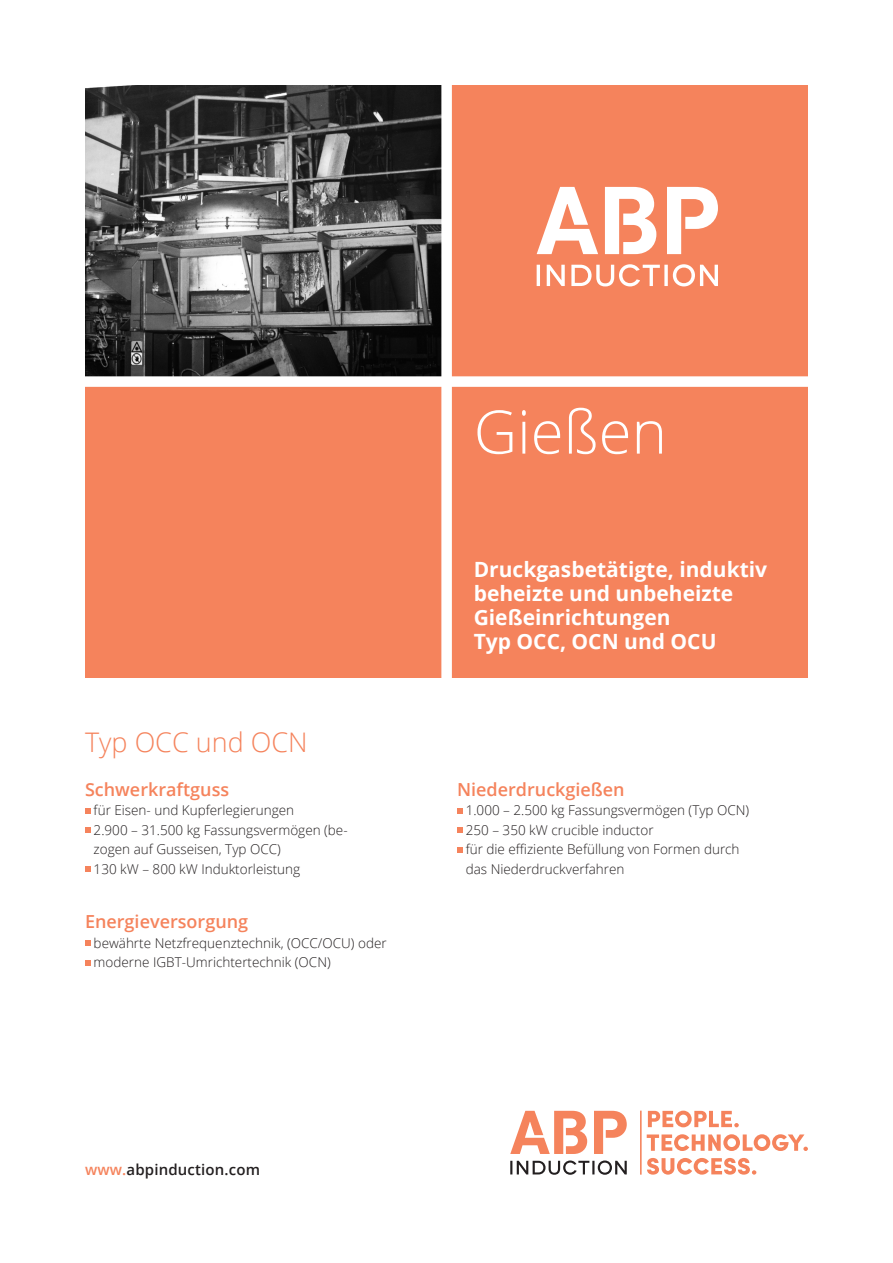
<style>
.page{position:relative;width:893px;height:1263px;background:#fff}
.page>*{position:absolute;margin:0;border:0;box-sizing:border-box;transform-origin:0 0}
.t1{font:300 60px "Open Sans";color:#fff}
.t2{font:300 27px "Open Sans";color:#f5835c}
.t3{font:700 21px/24px "Open Sans";color:#fff}
.t4{font:600 18px "Open Sans";color:#f5835c}
.t5{font:600 15px "Open Sans";letter-spacing:.01em;color:#231f20}
.t6{font:300 13.5px/19.5px "Open Sans";color:#231f20}
.s1{color:#f5835c}
</style>
<div class="page">
<svg style="left:85px;top:808px;width:5px;height:5px"></svg>
<svg style="left:85px;top:827px;width:5px;height:6px"></svg>
<svg style="left:85px;top:866px;width:5px;height:6px"></svg>
<svg style="left:457px;top:808px;width:5px;height:5px"></svg>
<svg style="left:457px;top:827px;width:5px;height:6px"></svg>
<svg style="left:457px;top:847px;width:5px;height:5px"></svg>
<svg style="left:594px;top:1111px;width:33px;height:43px"></svg>
<svg style="left:510px;top:1160px;width:117px;height:15px"></svg>
<svg style="left:510px;top:1111px;width:77px;height:43px"></svg>
<svg style="left:648px;top:1111px;width:91px;height:16px"></svg>
<svg style="left:647px;top:1134px;width:161px;height:17px"></svg>
<svg style="left:647px;top:1158px;width:109px;height:16px"></svg>
<hr style="left:640px;top:1111px;width:2px;height:63px;background:#f5835c">
<div style="left:85px;top:381px;width:361px;height:296px;background:#f5835c"></div>
<div style="left:446px;top:85px;width:362px;height:296px;background:#f5835c"></div>
<div style="left:446px;top:381px;width:362px;height:296px;background:#f5835c"></div>
<img style="left:85px;top:85px;width:356px;height:291px">
<div style="left:441px;top:0;width:11px;height:695px;background:#fff"></div>
<div style="left:0;top:376px;width:893px;height:11px;background:#fff"></div>
<svg style="left:537px;top:187px;width:61px;height:67px"></svg>
<svg style="left:667px;top:187px;width:51px;height:67px"></svg>
<svg style="left:537px;top:264px;width:181px;height:22px"></svg>
<svg style="left:605px;top:187px;width:51px;height:67px"></svg>
<svg style="left:85px;top:940px;width:5px;height:5px"></svg>
<svg style="left:85px;top:960px;width:5px;height:5px"></svg>
<h2 class="t2" style="left:85px;top:724px;width:224px">Typ OCC und OCN</h2>
<h3 class="t4" style="left:85px;top:777px;width:146px">Schwerkraftguss</h3>
<p class="t6" style="left:94px;top:800px;width:256px">für Eisen- und Kupferlegierungen<br>2.900 – 31.500 kg Fassungsvermögen (be&shy;zogen auf Gusseisen, Typ OCC)<br>130 kW – 800 kW Induktorleistung</p>
<h3 class="t4" style="left:85px;top:909px;width:165px">Energieversorgung</h3>
<p class="t6" style="left:94px;top:932px;width:295px">bewährte Netzfrequenztechnik, (OCC/OCU) oder moderne IGBT-Umrichtertechnik (OCN)</p>
<h1 class="t1" style="left:474px;top:391px;width:195px">Gießen</h1>
<h3 class="t3" style="left:474px;top:556px;width:295px">Druckgasbetätigte, induktiv beheizte und unbeheizte<br>Gießeinrichtungen<br>Typ OCC, OCN und OCU</h3>
<h3 class="t4" style="left:457px;top:777px;width:169px">Niederdruckgießen</h3>
<p class="t6" style="left:466px;top:800px;width:285px">1.000 – 2.500 kg Fassungsvermögen (Typ OCN)<br>250 – 350 kW crucible inductor<br>für die effiziente Befüllung von Formen durch das Niederdruckverfahren</p>
<p class="t5" style="left:85px;top:1159px;width:176px"><span class="s1">www.</span>abpinduction.com</p>
</div>
